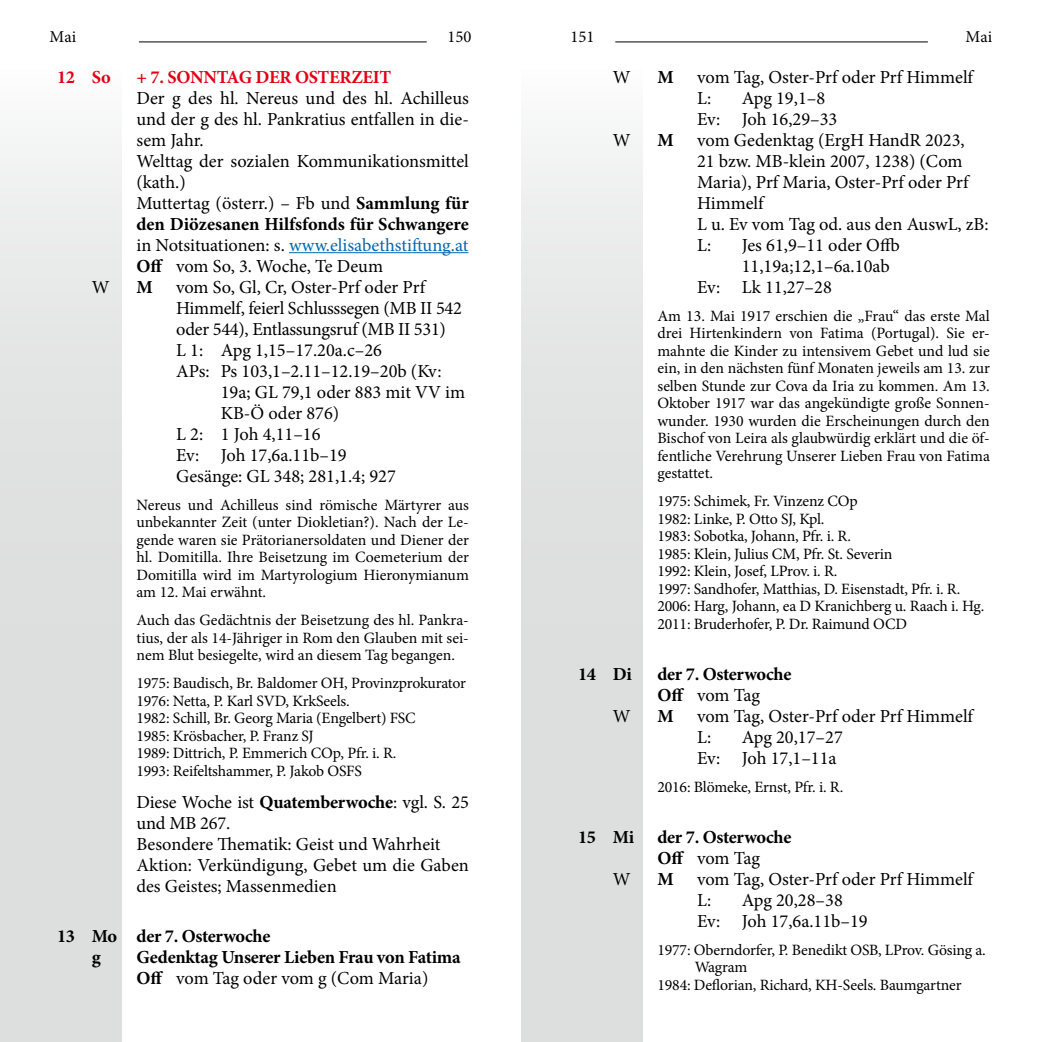
<style>
.page{position:relative;width:1042px;height:1042px;background:#fff}
.page>*{position:absolute;margin:0;border:0;box-sizing:border-box;transform-origin:0 0}
.t1{font:18.38px/21px "Minion Pro";color:#000}
.t2{font:700 18.38px/21px "Minion Pro";letter-spacing:-.015em;color:#000}
.t3{font:700 18.38px "Minion Pro";letter-spacing:-.015em;color:#e30015}
.t4{font:16.62px "Minion Pro";color:#000}
.t5{font:15.75px/17.5px "Minion Pro";letter-spacing:-.01em;color:#000}
.s1{font-weight:700}
.s2{color:#0068b4}
.s3{font-weight:400}
</style>
<div class="page">
<div style="left:0;top:69px;width:122px;height:973px;background:linear-gradient(to bottom,#f0f0f0,#d6d8d8)"></div>
<div style="left:521px;top:69px;width:121px;height:973px;background:linear-gradient(to bottom,#f0f0f0,#d6d8d8)"></div>
<hr style="left:139px;top:41px;width:288px;height:1px;background:#000">
<hr style="left:615px;top:41px;width:313px;height:1px;background:#000">
<hr style="left:289px;top:252px;width:179px;height:1px;background:#0068b4">
<p class="t4" style="left:50px;top:25px;width:28px">Mai</p>
<p class="t4" style="left:447px;top:25px;width:25px">150</p>
<p class="t4" style="left:570px;top:25px;width:25px">151</p>
<p class="t4" style="left:965px;top:25px;width:28px">Mai</p>
<p class="t1" style="left:613px;top:67px;width:19px">W</p>
<p class="t2" style="left:657px;top:66px;width:18px">M</p>
<p class="t1" style="left:697px;top:67px;width:277px">vom Tag, Oster-Prf oder Prf Himmelf<br>L:</p>
<p class="t3" style="left:57px;top:64px;width:55px">12 So</p>
<p class="t3" style="left:136px;top:64px;width:256px">+ 7. SONNTAG DER OSTERZEIT</p>
<p class="t1" style="left:136px;top:88px;width:334px">Der g des hl. Nereus und des hl. Achilleus und der g des hl. Pankratius entfallen in die&shy;sem Jahr.<br>Welttag der sozialen Kommunikationsmittel (kath.)<br>Muttertag (österr.) – Fb und <span class="s1">Sammlung für den Diözesanen Hilfsfonds für Schwangere </span>in Notsituationen: s. <span class="s2">www.elisabethstiftung.at </span><span class="s1">Off</span> vom So, 3. Woche, Te Deum</p>
<p class="t1" style="left:92px;top:277px;width:19px">W</p>
<p class="t2" style="left:136px;top:276px;width:18px">M</p>
<p class="t1" style="left:176px;top:277px;width:287px">vom So, Gl, Cr, Oster-Prf oder Prf Himmelf, feierl Schlusssegen (MB II 542 oder 544), Entlassungsruf (MB II 531)<br>L 1: Apg 1,15–17.20a.c–26<br>APs: Ps 103,1–2.11–12.19–20b (Kv:</p>
<p class="t1" style="left:221px;top:382px;width:246px">19a; GL 79,1 oder 883 mit VV im</p>
<p class="t1" style="left:221px;top:403px;width:120px">KB-Ö oder 876)</p>
<p class="t1" style="left:176px;top:424px;width:146px">L 2: 1 Joh 4,11–16</p>
<p class="t1" style="left:176px;top:445px;width:172px">Ev: Joh 17,6a.11b–19</p>
<p class="t1" style="left:176px;top:466px;width:221px">Gesänge: GL 348; 281,1.4; 927</p>
<p class="t5" style="left:136px;top:496px;width:334px;text-align:justify">Nereus und Achilleus sind römische Märtyrer aus unbekannter Zeit (unter Diokletian?). Nach der Le&shy;gende waren sie Prätorianersoldaten und Diener der hl. Domitilla. Ihre Beisetzung im Coemeterium der Domitilla wird im Martyrologium Hieronymianum am 12. Mai erwähnt.</p>
<p class="t5" style="left:136px;top:612px;width:334px;text-align:justify">Auch das Gedächtnis der Beisetzung des hl. Pankra&shy;tius, der als 14-Jähriger in Rom den Glauben mit sei&shy;nem Blut besiegelte, wird an diesem Tag begangen.</p>
<p class="t5" style="left:136px;top:675px;width:331px">1975: Baudisch, Br. Baldomer OH, Provinzprokurator 1976: Netta, P. Karl SVD, KrkSeels.<br>1982: Schill, Br. Georg Maria (Engelbert) FSC<br>1985: Krösbacher, P. Franz SJ<br>1989: Dittrich, P. Emmerich COp, Pfr. i. R.<br>1993: Reifeltshammer, P. Jakob OSFS</p>
<p class="t1" style="left:136px;top:791px;width:334px">Diese Woche ist <span class="s1">Quatemberwoche</span>: vgl. S. 25 und MB 267.<br>Besondere Thematik: Geist und Wahrheit<br>Aktion: Verkündigung, Gebet um die Gaben des Geistes; Massenmedien</p>
<p class="t2" style="left:92px;top:925px;width:180px;text-indent:-35px">13 Mo der 7. Osterwoche g</p>
<p class="t1" style="left:697px;top:88px;width:142px;text-indent:45px">Apg 19,1–8<br>Ev: Joh 16,29–33</p>
<p class="t1" style="left:613px;top:130px;width:19px">W</p>
<p class="t2" style="left:657px;top:129px;width:18px">M</p>
<p class="t1" style="left:697px;top:130px;width:293px">vom Gedenktag (ErgH HandR 2023,<br>21 bzw. MB-klein 2007, 1238) (Com<br>Maria), Prf Maria, Oster-Prf oder Prf<br>Himmelf<br>L u. Ev vom Tag od. aus den AuswL, zB:<br>L:</p>
<p class="t1" style="left:742px;top:235px;width:159px">Jes 61,9–11 oder Offb</p>
<p class="t1" style="left:742px;top:256px;width:149px">11,19a;12,1–6a.10ab</p>
<p class="t1" style="left:697px;top:277px;width:136px">Ev: Lk 11,27–28</p>
<p class="t5" style="left:657px;top:307px;width:334px">Am 13. Mai 1917 erschien die „Frau“ das erste Mal drei Hirtenkindern von Fatima (Portugal). Sie er&shy;mahnte die Kinder zu intensivem Gebet und lud sie ein, in den nächsten fünf Monaten jeweils am 13. zur selben Stunde zur Cova da Iria zu kommen. Am 13.<br>Oktober 1917 war das angekündigte große Sonnen&shy;wunder. 1930 wurden die Erscheinungen durch den Bischof von Leira als glaubwürdig erklärt und die öf&shy;fentliche Verehrung Unserer Lieben Frau von Fatima gestattet.</p>
<p class="t5" style="left:657px;top:493px;width:327px">1975: Schimek, Fr. Vinzenz COp<br>1982: Linke, P. Otto SJ, Kpl.<br>1983: Sobotka, Johann, Pfr. i. R.<br>1985: Klein, Julius CM, Pfr. St. Severin<br>1992: Klein, Josef, LProv. i. R.<br>1997: Sandhofer, Matthias, D. Eisenstadt, Pfr. i. R.<br>2006: Harg, Johann, ea D Kranichberg u. Raach i. Hg.<br>2011: Bruderhofer, P. Dr. Raimund OCD</p>
<p class="t2" style="left:578px;top:663px;width:55px">14 Di</p>
<p class="t2" style="left:657px;top:663px;width:136px">der 7. Osterwoche<br>Off <span class="s3">vom Tag</span></p>
<p class="t1" style="left:613px;top:705px;width:19px">W</p>
<p class="t2" style="left:657px;top:705px;width:18px">M</p>
<p class="t1" style="left:697px;top:705px;width:277px">vom Tag, Oster-Prf oder Prf Himmelf<br>L:</p>
<p class="t1" style="left:697px;top:726px;width:147px;text-indent:45px">Apg 20,17–27<br>Ev: Joh 17,1–11a</p>
<p class="t5" style="left:657px;top:778px;width:186px">2016: Blömeke, Ernst, Pfr. i. R.</p>
<p class="t2" style="left:578px;top:826px;width:58px">15 Mi</p>
<p class="t2" style="left:657px;top:826px;width:136px">der 7. Osterwoche<br>Off <span class="s3">vom Tag</span></p>
<p class="t1" style="left:613px;top:868px;width:19px">W</p>
<p class="t2" style="left:657px;top:868px;width:18px">M</p>
<p class="t1" style="left:697px;top:868px;width:277px">vom Tag, Oster-Prf oder Prf Himmelf<br>L:</p>
<p class="t1" style="left:697px;top:889px;width:172px;text-indent:45px">Apg 20,28–38<br>Ev: Joh 17,6a.11b–19</p>
<p class="t5" style="left:657px;top:941px;width:328px">1977: Oberndorfer, P. Benedikt OSB, LProv. Gösing a.</p>
<p class="t5" style="left:695px;top:958px;width:54px">Wagram</p>
<p class="t5" style="left:657px;top:976px;width:305px">1984: Deflorian, Richard, KH-Seels. Baumgartner</p>
<p class="t2" style="left:136px;top:946px;width:326px">Gedenktag Unserer Lieben Frau von Fatima<br>Off <span class="s3">vom Tag oder vom g (Com Maria)</span></p>
</div>
